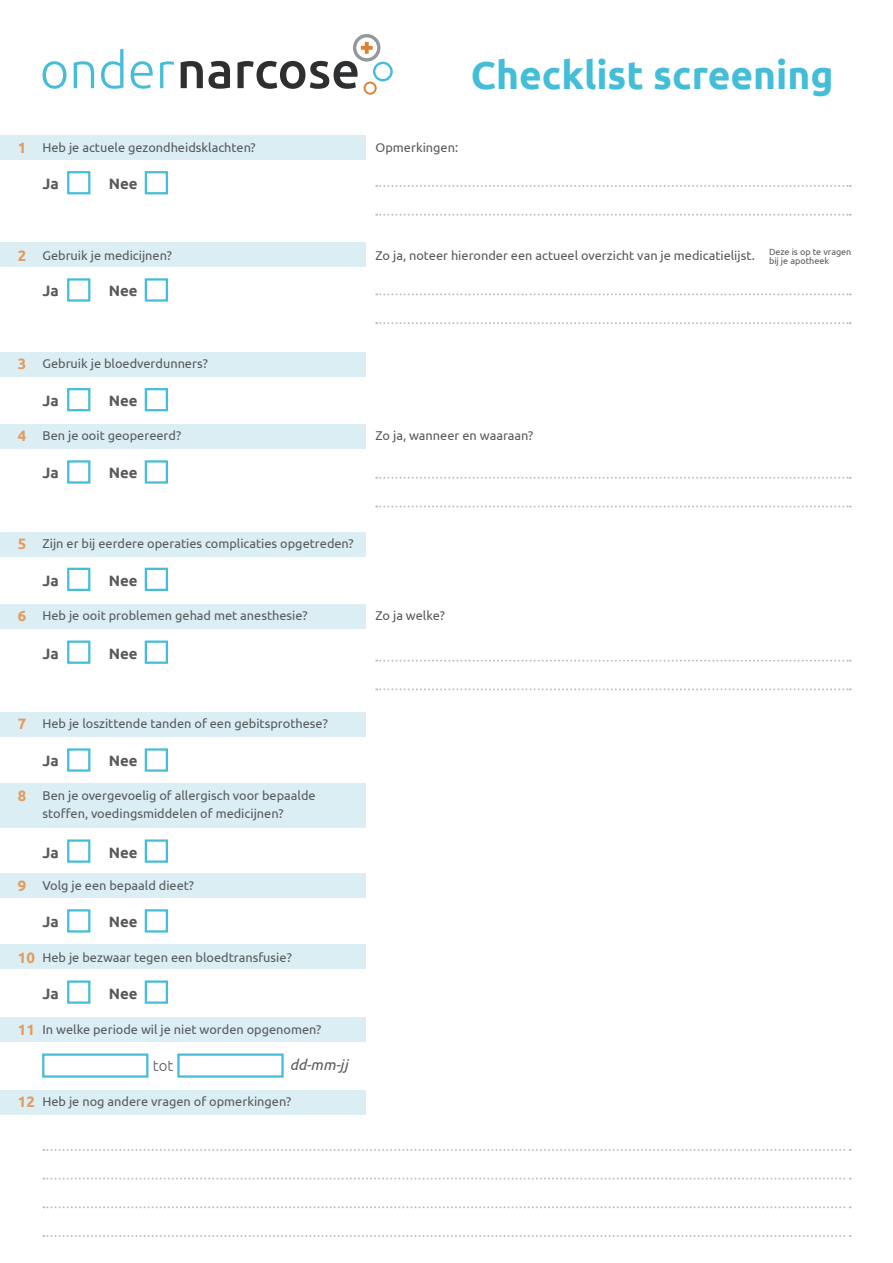
<style>
.page{position:relative;width:893px;height:1263px;background:#fff}
.page>*{position:absolute;margin:0;border:0;box-sizing:border-box;transform-origin:0 0}
.t1{font:700 39px "Ubuntu";color:#43bdd8}
.t2{font:700 15px "Ubuntu";color:#58595b}
.t3{font:700 15px "Ubuntu";color:#e49a5c}
.t4{font:italic 15px "Ubuntu";color:#58595b}
.t5{font:300 15px "Ubuntu";color:#58595b}
.t6{font:12.75px/18px "Ubuntu";color:#58595b}
.t7{font:9px/9px "Ubuntu";color:#58595b}
</style>
<div class="page">
<div style="left:0;top:135px;width:366px;height:25px;background:#dbeef4"></div>
<div style="left:0;top:242px;width:366px;height:25px;background:#dbeef4"></div>
<div style="left:0;top:352px;width:366px;height:25px;background:#dbeef4"></div>
<div style="left:0;top:424px;width:366px;height:25px;background:#dbeef4"></div>
<div style="left:0;top:531px;width:366px;height:25px;background:#dbeef4"></div>
<div style="left:0;top:604px;width:366px;height:25px;background:#dbeef4"></div>
<div style="left:0;top:712px;width:366px;height:25px;background:#dbeef4"></div>
<div style="left:0;top:783px;width:366px;height:45px;background:#dbeef4"></div>
<div style="left:0;top:873px;width:366px;height:25px;background:#dbeef4"></div>
<div style="left:0;top:944px;width:366px;height:25px;background:#dbeef4"></div>
<div style="left:0;top:1017px;width:366px;height:25px;background:#dbeef4"></div>
<div style="left:0;top:1090px;width:366px;height:25px;background:#dbeef4"></div>
<svg style="left:376px;top:214px;width:475px;height:2px"></svg>
<svg style="left:376px;top:322px;width:475px;height:2px"></svg>
<svg style="left:376px;top:505px;width:475px;height:2px"></svg>
<svg style="left:376px;top:688px;width:475px;height:2px"></svg>
<svg style="left:43px;top:1149px;width:808px;height:2px"></svg>
<svg style="left:43px;top:1177px;width:808px;height:2px"></svg>
<svg style="left:43px;top:1206px;width:808px;height:2px"></svg>
<svg style="left:43px;top:1235px;width:808px;height:2px"></svg>
<svg style="left:376px;top:185px;width:475px;height:2px"></svg>
<svg style="left:376px;top:293px;width:475px;height:2px"></svg>
<svg style="left:376px;top:477px;width:475px;height:2px"></svg>
<svg style="left:376px;top:660px;width:475px;height:2px"></svg>
<div style="left:67px;top:171px;width:23px;height:23px;border:2px solid #43bdd8"></div>
<div style="left:67px;top:278px;width:23px;height:24px;border:2px solid #43bdd8"></div>
<div style="left:67px;top:388px;width:23px;height:23px;border:2px solid #43bdd8"></div>
<div style="left:67px;top:460px;width:23px;height:24px;border:2px solid #43bdd8"></div>
<div style="left:67px;top:568px;width:23px;height:23px;border:2px solid #43bdd8"></div>
<div style="left:145px;top:171px;width:23px;height:23px;border:2px solid #43bdd8"></div>
<div style="left:145px;top:278px;width:23px;height:24px;border:2px solid #43bdd8"></div>
<div style="left:145px;top:388px;width:23px;height:23px;border:2px solid #43bdd8"></div>
<div style="left:145px;top:460px;width:23px;height:24px;border:2px solid #43bdd8"></div>
<div style="left:145px;top:568px;width:23px;height:23px;border:2px solid #43bdd8"></div>
<div style="left:67px;top:640px;width:23px;height:24px;border:2px solid #43bdd8"></div>
<div style="left:67px;top:748px;width:23px;height:24px;border:2px solid #43bdd8"></div>
<div style="left:67px;top:839px;width:23px;height:24px;border:2px solid #43bdd8"></div>
<div style="left:67px;top:909px;width:23px;height:23px;border:2px solid #43bdd8"></div>
<div style="left:67px;top:980px;width:23px;height:24px;border:2px solid #43bdd8"></div>
<div style="left:145px;top:640px;width:23px;height:24px;border:2px solid #43bdd8"></div>
<div style="left:145px;top:748px;width:23px;height:24px;border:2px solid #43bdd8"></div>
<div style="left:145px;top:839px;width:23px;height:24px;border:2px solid #43bdd8"></div>
<div style="left:145px;top:909px;width:23px;height:23px;border:2px solid #43bdd8"></div>
<div style="left:145px;top:980px;width:23px;height:24px;border:2px solid #43bdd8"></div>
<div style="left:42px;top:1053px;width:106px;height:25px;border:2px solid #43bdd8"></div>
<div style="left:177px;top:1053px;width:107px;height:25px;border:2px solid #43bdd8"></div>
<svg style="left:43px;top:61px;width:24px;height:28px"></svg>
<svg style="left:74px;top:61px;width:20px;height:27px"></svg>
<svg style="left:101px;top:49px;width:22px;height:40px"></svg>
<svg style="left:131px;top:61px;width:22px;height:28px"></svg>
<svg style="left:160px;top:61px;width:14px;height:27px"></svg>
<svg style="left:181px;top:61px;width:49px;height:28px"></svg>
<svg style="left:238px;top:34px;width:155px;height:61px"></svg>
<p class="t3" style="left:18px;top:139px;width:10px">1</p>
<h1 class="t1" style="left:471px;top:51px;width:364px">Checklist screening</h1>
<p class="t6" style="left:43px;top:138px;width:215px">Heb je actuele gezondheidsklachten?</p>
<p class="t6" style="left:376px;top:138px;width:84px">Opmerkingen:</p>
<p class="t2" style="left:43px;top:175px;width:18px">Ja</p>
<p class="t2" style="left:109px;top:175px;width:30px">Nee</p>
<p class="t3" style="left:18px;top:247px;width:10px">2</p>
<p class="t6" style="left:43px;top:246px;width:131px">Gebruik je medicijnen?</p>
<p class="t6" style="left:376px;top:246px;width:381px">Zo ja, noteer hieronder een actueel overzicht van je medicatielijst.</p>
<p class="t2" style="left:43px;top:282px;width:18px">Ja</p>
<p class="t2" style="left:109px;top:282px;width:30px">Nee</p>
<p class="t7" style="left:769px;top:247px;width:84px">Deze is op te vragen bij je apotheek</p>
<p class="t3" style="left:18px;top:355px;width:10px">3</p>
<p class="t3" style="left:18px;top:427px;width:10px">4</p>
<p class="t6" style="left:43px;top:354px;width:167px">Gebruik je bloedverdunners?</p>
<p class="t2" style="left:43px;top:392px;width:18px">Ja</p>
<p class="t2" style="left:109px;top:392px;width:30px">Nee</p>
<p class="t6" style="left:43px;top:426px;width:140px">Ben je ooit geopereerd?</p>
<p class="t6" style="left:376px;top:426px;width:159px">Zo ja, wanneer en waaraan?</p>
<p class="t2" style="left:43px;top:464px;width:18px">Ja</p>
<p class="t2" style="left:109px;top:464px;width:30px">Nee</p>
<p class="t3" style="left:18px;top:535px;width:10px">5</p>
<p class="t3" style="left:18px;top:607px;width:10px">6</p>
<p class="t6" style="left:43px;top:534px;width:313px">Zijn er bij eerdere operaties complicaties opgetreden?</p>
<p class="t2" style="left:43px;top:571px;width:18px">Ja</p>
<p class="t2" style="left:109px;top:571px;width:30px">Nee</p>
<p class="t6" style="left:43px;top:606px;width:267px">Heb je ooit problemen gehad met anesthesie?</p>
<p class="t6" style="left:376px;top:606px;width:71px">Zo ja welke?</p>
<p class="t2" style="left:43px;top:644px;width:18px">Ja</p>
<p class="t2" style="left:109px;top:644px;width:30px">Nee</p>
<p class="t3" style="left:18px;top:715px;width:10px">7</p>
<p class="t3" style="left:18px;top:787px;width:10px">8</p>
<p class="t6" style="left:43px;top:714px;width:287px">Heb je loszittende tanden of een gebitsprothese?</p>
<p class="t2" style="left:43px;top:752px;width:18px">Ja</p>
<p class="t2" style="left:109px;top:752px;width:30px">Nee</p>
<p class="t6" style="left:43px;top:786px;width:275px">Ben je overgevoelig of allergisch voor bepaalde stoffen, voedingsmiddelen of medicijnen?</p>
<p class="t3" style="left:18px;top:877px;width:10px">9</p>
<p class="t2" style="left:43px;top:843px;width:18px">Ja</p>
<p class="t2" style="left:109px;top:843px;width:30px">Nee</p>
<p class="t6" style="left:43px;top:876px;width:153px">Volg je een bepaald dieet?</p>
<p class="t2" style="left:43px;top:913px;width:18px">Ja</p>
<p class="t2" style="left:109px;top:913px;width:30px">Nee</p>
<p class="t3" style="left:18px;top:949px;width:19px">10</p>
<p class="t6" style="left:43px;top:948px;width:251px">Heb je bezwaar tegen een bloedtransfusie?</p>
<p class="t2" style="left:43px;top:984px;width:18px">Ja</p>
<p class="t2" style="left:109px;top:984px;width:30px">Nee</p>
<p class="t3" style="left:18px;top:1021px;width:19px">11</p>
<p class="t6" style="left:43px;top:1020px;width:280px">In welke periode wil je niet worden opgenomen?</p>
<p class="t5" style="left:153px;top:1056px;width:22px">tot</p>
<p class="t4" style="left:290px;top:1055px;width:59px">dd-mm-jj</p>
<p class="t3" style="left:18px;top:1093px;width:19px">12</p>
<p class="t6" style="left:43px;top:1092px;width:250px">Heb je nog andere vragen of opmerkingen?</p>
</div>
